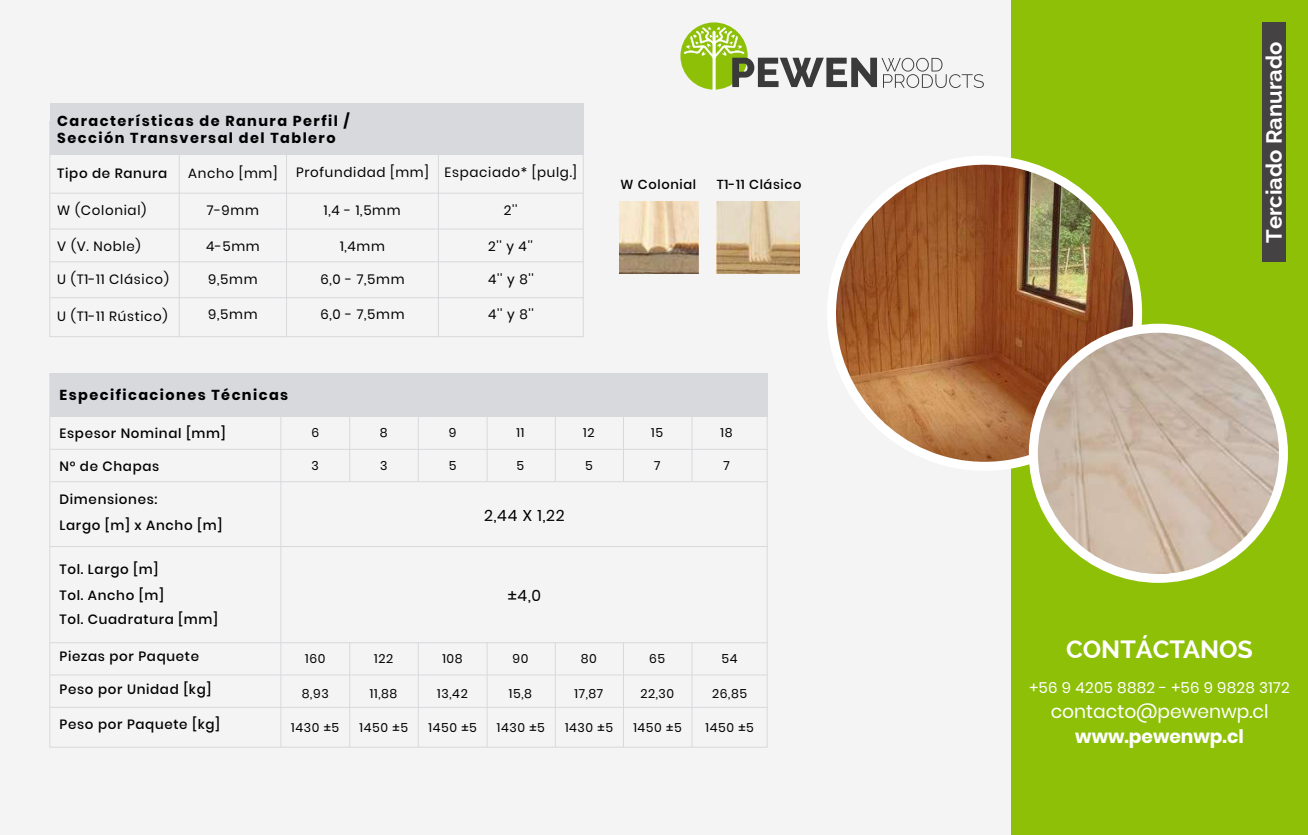
<style>
.page{position:relative;width:1308px;height:835px;background:#f4f4f4}
.page>*{position:absolute;margin:0;border:0;box-sizing:border-box;transform-origin:0 0}
.t1{font:700 25px "Raleway";color:#fff}
.t2{font:700 22px "Raleway";color:#fff}
.t3{font:18.7px "Poppins";color:#fff}
.t4{font:700 18.7px "Poppins";color:#fff}
.t5{font:15.6px "Poppins";color:#000}
.t6{font:15.2px "Poppins";letter-spacing:.02em;color:#fff}
.t7{font:700 14.4px/17px "Poppins";letter-spacing:.1em;color:#000}
.t8{font:13.5px "Poppins";letter-spacing:.05em;color:#000}
.t9{font:500 13.5px/26.3px "Poppins";letter-spacing:.05em;color:#000}
.t10{font:500 13px "Poppins";letter-spacing:.05em;color:#000}
.t11{font:12.5px "Poppins";letter-spacing:.05em;color:#000}
</style>
<div class="page">
<div style="left:50px;top:103px;width:533px;height:52px;background:#d8d9dd"></div>
<div style="left:1011px;top:0;width:297px;height:835px;background:#8dc007"></div>
<div style="left:1262px;top:22px;width:24px;height:240px;background:#444242"></div>
<svg style="left:680px;top:22px;width:68px;height:68px"></svg>
<svg style="left:684px;top:27px;width:300px;height:63px"></svg>
<img style="left:831px;top:160px;width:306px;height:306px;border-radius:153px">
<div style="left:827px;top:156px;width:315px;height:315px;border:9px solid #fff;border-radius:50%"></div>
<img style="left:1033px;top:328px;width:250px;height:250px;border-radius:125px">
<div style="left:1029px;top:324px;width:259px;height:259px;border:9px solid #fff;border-radius:50%"></div>
<hr style="left:179px;top:146px;width:1px;height:191px;background:#d8d9dd">
<hr style="left:280px;top:412px;width:1px;height:335px;background:#d8d9dd">
<hr style="left:349px;top:643px;width:1px;height:104px;background:#d8d9dd">
<hr style="left:418px;top:643px;width:1px;height:104px;background:#d8d9dd">
<hr style="left:487px;top:643px;width:1px;height:104px;background:#d8d9dd">
<hr style="left:555px;top:643px;width:1px;height:104px;background:#d8d9dd">
<hr style="left:623px;top:643px;width:1px;height:104px;background:#d8d9dd">
<hr style="left:691px;top:643px;width:1px;height:104px;background:#d8d9dd">
<hr style="left:623px;top:411px;width:1px;height:71px;background:#d8d9dd">
<hr style="left:691px;top:411px;width:1px;height:71px;background:#d8d9dd">
<hr style="left:349px;top:411px;width:1px;height:71px;background:#d8d9dd">
<hr style="left:418px;top:411px;width:1px;height:71px;background:#d8d9dd">
<hr style="left:487px;top:411px;width:1px;height:71px;background:#d8d9dd">
<hr style="left:555px;top:411px;width:1px;height:71px;background:#d8d9dd">
<hr style="left:286px;top:146px;width:1px;height:191px;background:#d8d9dd">
<hr style="left:438px;top:146px;width:1px;height:191px;background:#d8d9dd">
<div style="left:49px;top:121px;width:535px;height:216px;border:1px solid #d8d9dd"></div>
<div style="left:50px;top:373px;width:717px;height:44px;background:#d8d9dd"></div>
<hr style="left:50px;top:193px;width:533px;height:1px;background:#d8d9dd">
<hr style="left:50px;top:228px;width:533px;height:1px;background:#d8d9dd">
<hr style="left:50px;top:261px;width:533px;height:1px;background:#d8d9dd">
<hr style="left:50px;top:297px;width:533px;height:1px;background:#d8d9dd">
<hr style="left:50px;top:707px;width:717px;height:1px;background:#d8d9dd">
<hr style="left:50px;top:674px;width:717px;height:1px;background:#d8d9dd">
<hr style="left:50px;top:642px;width:717px;height:1px;background:#d8d9dd">
<hr style="left:50px;top:546px;width:717px;height:1px;background:#d8d9dd">
<hr style="left:50px;top:481px;width:717px;height:1px;background:#d8d9dd">
<hr style="left:50px;top:449px;width:717px;height:1px;background:#d8d9dd">
<img style="left:620px;top:202px;width:78px;height:71px">
<img style="left:716px;top:202px;width:84px;height:71px">
<p class="t7" style="left:57px;top:113px;width:293px">Características de Ranura Perfil /<br>Sección Transversal del Tablero</p>
<p class="t9" style="left:57px;top:160px;width:111px">Tipo de Ranura</p>
<p class="t8" style="left:188px;top:165px;width:91px">Ancho [mm]</p>
<p class="t8" style="left:296px;top:165px;width:134px">Profundidad [mm]</p>
<p class="t8" style="left:445px;top:165px;width:134px">Espaciado* [pulg.]</p>
<p class="t8" style="left:57px;top:202px;width:91px">W (Colonial)</p>
<p class="t8" style="left:207px;top:202px;width:54px">7-9mm</p>
<p class="t8" style="left:324px;top:202px;width:78px">1,4 - 1,5mm</p>
<p class="t8" style="left:57px;top:239px;width:85px">V (V. Noble)</p>
<p class="t8" style="left:206px;top:239px;width:55px">4-5mm</p>
<p class="t8" style="left:340px;top:239px;width:46px">1,4mm</p>
<p class="t8" style="left:57px;top:271px;width:113px">U (T1-11 Clásico)</p>
<p class="t8" style="left:208px;top:271px;width:51px">9,5mm</p>
<p class="t8" style="left:57px;top:308px;width:112px">U (T1-11 Rústico)</p>
<p class="t8" style="left:504px;top:202px;width:15px">2''</p>
<p class="t8" style="left:488px;top:239px;width:46px">2'' y 4''</p>
<p class="t8" style="left:488px;top:271px;width:47px">4'' y 8''</p>
<p class="t8" style="left:320px;top:271px;width:86px">6,0 - 7,5mm</p>
<p class="t8" style="left:208px;top:307px;width:51px">9,5mm</p>
<p class="t8" style="left:320px;top:307px;width:86px">6,0 - 7,5mm</p>
<p class="t8" style="left:488px;top:307px;width:47px">4'' y 8''</p>
<p class="t7" style="left:60px;top:386px;width:230px">Especificaciones Técnicas</p>
<p class="t10" style="left:621px;top:177px;width:77px">W Colonial</p>
<p class="t10" style="left:717px;top:177px;width:86px">T1-11 Clásico</p>
<p class="t9" style="left:60px;top:420px;width:168px">Espesor Nominal [mm]</p>
<p class="t9" style="left:60px;top:453px;width:101px">N° de Chapas</p>
<p class="t9" style="left:60px;top:486px;width:164px">Dimensiones:<br>Largo [m] x Ancho [m]</p>
<p class="t9" style="left:60px;top:556px;width:106px">Tol. Largo [m]<br>Tol. Ancho [m]</p>
<p class="t9" style="left:60px;top:606px;width:160px">Tol. Cuadratura [mm]</p>
<p class="t9" style="left:60px;top:643px;width:141px">Piezas por Paquete</p>
<p class="t9" style="left:60px;top:676px;width:153px">Peso por Unidad [kg]</p>
<p class="t9" style="left:60px;top:711px;width:162px">Peso por Paquete [kg]</p>
<p class="t11" style="left:311px;top:426px;width:9px">6</p>
<p class="t11" style="left:380px;top:426px;width:9px">8</p>
<p class="t11" style="left:449px;top:426px;width:9px">9</p>
<p class="t11" style="left:517px;top:426px;width:9px">11</p>
<p class="t11" style="left:583px;top:426px;width:13px">12</p>
<p class="t11" style="left:651px;top:426px;width:13px">15</p>
<p class="t11" style="left:720px;top:426px;width:14px">18</p>
<p class="t11" style="left:312px;top:458px;width:9px">3</p>
<p class="t11" style="left:380px;top:458px;width:9px">3</p>
<p class="t11" style="left:449px;top:458px;width:9px">5</p>
<p class="t11" style="left:517px;top:458px;width:9px">5</p>
<p class="t11" style="left:585px;top:458px;width:9px">5</p>
<p class="t11" style="left:654px;top:458px;width:8px">7</p>
<p class="t11" style="left:723px;top:458px;width:8px">7</p>
<p class="t5" style="left:484px;top:507px;width:82px">2,44 X 1,22</p>
<p class="t5" style="left:508px;top:587px;width:35px">±4,0</p>
<p class="t11" style="left:305px;top:651px;width:22px">160</p>
<p class="t11" style="left:374px;top:651px;width:21px">122</p>
<p class="t11" style="left:442px;top:651px;width:22px">108</p>
<p class="t11" style="left:512px;top:651px;width:17px">90</p>
<p class="t11" style="left:581px;top:651px;width:18px">80</p>
<p class="t11" style="left:649px;top:651px;width:18px">65</p>
<p class="t11" style="left:722px;top:651px;width:18px">54</p>
<p class="t11" style="left:302px;top:686px;width:28px">8,93</p>
<p class="t11" style="left:370px;top:686px;width:29px">11,88</p>
<p class="t11" style="left:437px;top:686px;width:32px">13,42</p>
<p class="t11" style="left:509px;top:686px;width:25px">15,8</p>
<p class="t11" style="left:574px;top:686px;width:30px">17,87</p>
<p class="t11" style="left:640px;top:686px;width:35px">22,30</p>
<p class="t11" style="left:712px;top:686px;width:37px">26,85</p>
<p class="t11" style="left:291px;top:720px;width:50px">1430 ±5</p>
<p class="t11" style="left:360px;top:720px;width:50px">1450 ±5</p>
<p class="t11" style="left:428px;top:720px;width:50px">1450 ±5</p>
<p class="t11" style="left:497px;top:720px;width:50px">1430 ±5</p>
<p class="t11" style="left:565px;top:720px;width:50px">1430 ±5</p>
<p class="t11" style="left:633px;top:720px;width:50px">1450 ±5</p>
<p class="t11" style="left:705px;top:720px;width:50px">1450 ±5</p>
<h2 class="t2" style="left:1261px;top:243px;width:203px;rotate:-90deg">Terciado Ranurado</h2>
<h1 class="t1" style="left:1066px;top:634px;width:188px">CONTÁCTANOS</h1>
<p class="t6" style="left:1029px;top:678px;width:262px">+56 9 4205 8882 - +56 9 9828 3172</p>
<h3 class="t3" style="left:1051px;top:700px;width:219px">contacto@pewenwp.cl</h3>
<h3 class="t4" style="left:1075px;top:725px;width:170px">www.pewenwp.cl</h3>
</div>
